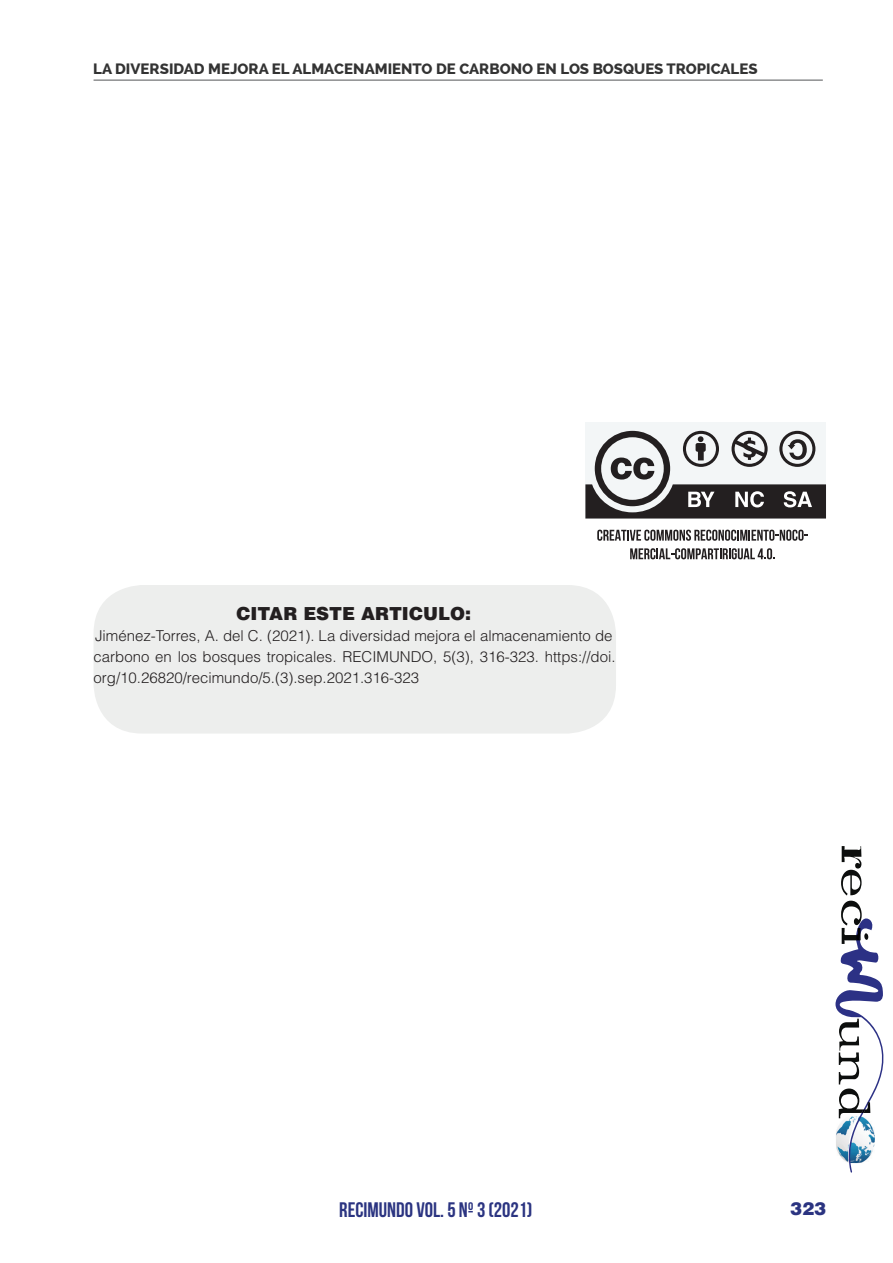
<style>
.page{position:relative;width:893px;height:1263px;background:#fff}
.page>*{position:absolute;margin:0;border:0;box-sizing:border-box;transform-origin:0 0}
.t1{font:700 21px "Bebas Neue";color:#2b3481}
.t2{font:900 18px "Helvetica LT Std";color:#231f20}
.t3{font:900 18px "Helvetica LT Std";color:#2b3481}
.t4{font:300 15px/21px "Helvetica LT Std";color:#231f20}
.t5{font:800 15px "Raleway";color:#333}
</style>
<div class="page">
<hr style="left:94px;top:80px;width:729px;height:1px;background:#545557">
<svg style="left:841px;top:846px;width:20px;height:49px"></svg>
<svg style="left:835px;top:901px;width:49px;height:272px"></svg>
<div style="left:94px;top:585px;width:522px;height:148px;background:#edeeed;border-radius:49px"></div>
<svg style="left:597px;top:530px;width:211px;height:11px"></svg>
<svg style="left:630px;top:548px;width:145px;height:11px"></svg>
<div style="left:585px;top:422px;width:241px;height:96px;background:#f3f6f7"></div>
<svg style="left:585px;top:431px;width:241px;height:87px"></svg>
<p class="t5" style="left:93px;top:61px;width:666px">LA DIVERSIDAD MEJORA EL ALMACENAMIENTO DE CARBONO EN LOS BOSQUES TROPICALES</p>
<p class="t2" style="left:237px;top:601px;width:236px">CITAR ESTE ARTICULO:</p>
<p class="t4" style="left:94px;top:624px;width:524px">Jiménez-Torres, A. del C. (2021). La diversidad mejora el almacenamiento de carbono en los bosques tropicales. RECIMUNDO, 5(3), 316-323. https://doi. org/10.26820/recimundo/5.(3).sep.2021.316-323</p>
<h1 class="t1" style="left:339px;top:1198px;width:195px">RECIMUNDO VOL. 5 Nº 3 (2021)</h1>
<p class="t3" style="left:790px;top:1197px;width:38px">323</p>
</div>
